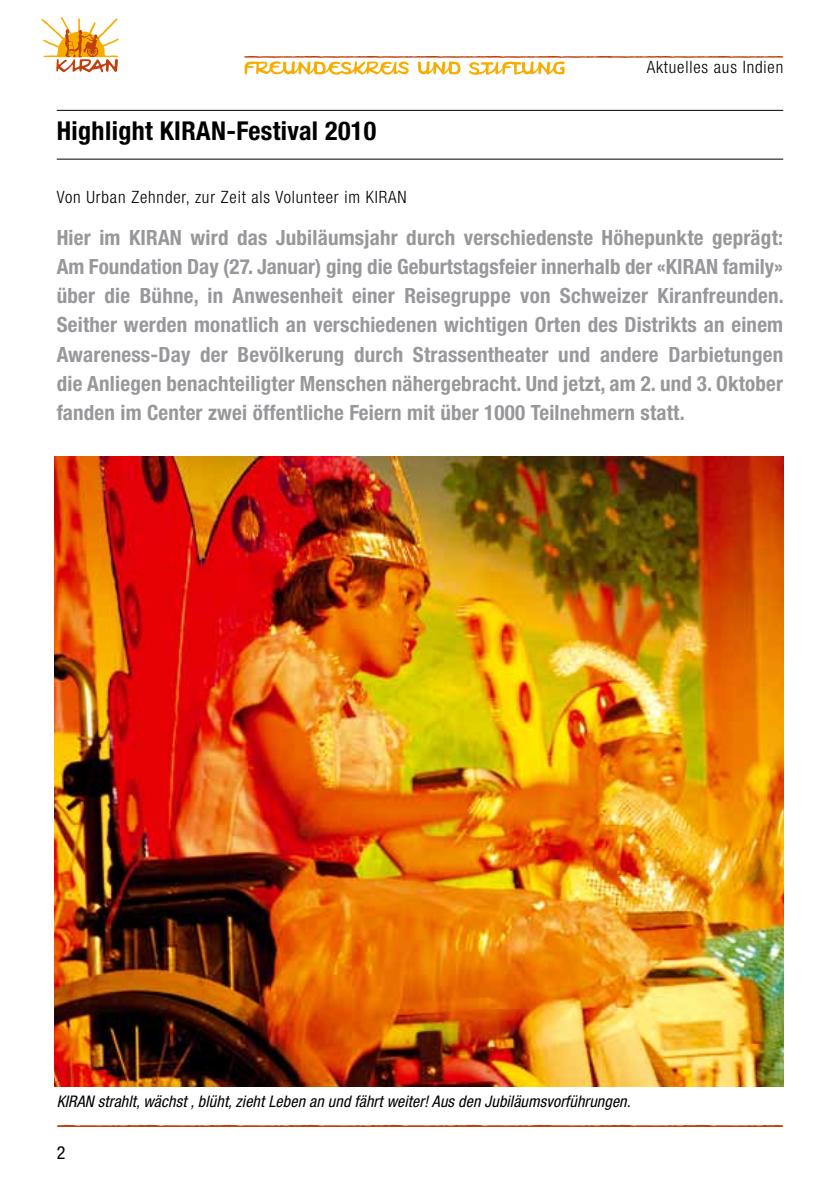
<style>
.page{position:relative;width:840px;height:1191px;background:#fff}
.page>*{position:absolute;margin:0;border:0;box-sizing:border-box;transform-origin:0 0}
.t1{font:700 condensed 26px "Helvetica Neue";letter-spacing:.015em;color:#000}
.t2{font:700 condensed 21px/29px "Helvetica Neue";letter-spacing:.01em;color:#98989c;text-align:justify}
.t3{font:condensed 18px "Helvetica Neue";color:#000}
.t4{font:300 condensed 17px "Helvetica Neue";letter-spacing:.05em;color:#000}
.t5{font:italic condensed 16px "Helvetica Neue";letter-spacing:.01em;color:#000}
</style>
<div class="page">
<svg style="left:41px;top:17px;width:78px;height:56px"></svg>
<svg style="left:244px;top:56px;width:538px;height:19px"></svg>
<svg style="left:57px;top:1124px;width:725px;height:2px"></svg>
<img style="left:55px;top:456px;width:727px;height:630px">
<hr style="left:57px;top:110px;width:725px;height:1px;background:#000">
<hr style="left:57px;top:159px;width:725px;height:1px;background:#000">
<p class="t1" style="left:57px;top:115px;width:321px">Highlight KIRAN-Festival 2010</p>
<p class="t4" style="left:646px;top:58px;width:138px">Aktuelles aus Indien</p>
<p class="t4" style="left:57px;top:188px;width:351px">Von Urban Zehnder, zur Zeit als Volunteer im KIRAN</p>
<p class="t2" style="left:57px;top:223px;width:728px">Hier im KIRAN wird das Jubiläumsjahr durch verschiedenste Höhepunkte geprägt:<br>Am Foundation Day (27. Januar) ging die Geburtstagsfeier innerhalb der «KIRAN family» über die Bühne, in Anwesenheit einer Reisegruppe von Schweizer Kiranfreunden.<br>Seither werden monatlich an verschiedenen wichtigen Orten des Distrikts an einem Awareness-Day der Bevölkerung durch Strassentheater und andere Darbietungen die Anliegen benachteiligter Menschen nähergebracht. Und jetzt, am 2. und 3. Oktober fanden im Center zwei öffentliche Feiern mit über 1000 Teilnehmern statt.</p>
<p class="t5" style="left:57px;top:1091px;width:575px">KIRAN strahlt, wächst , blüht, zieht Leben an und fährt weiter! Aus den Jubiläumsvorführungen.</p>
<p class="t3" style="left:57px;top:1142px;width:10px">2</p>
</div>
